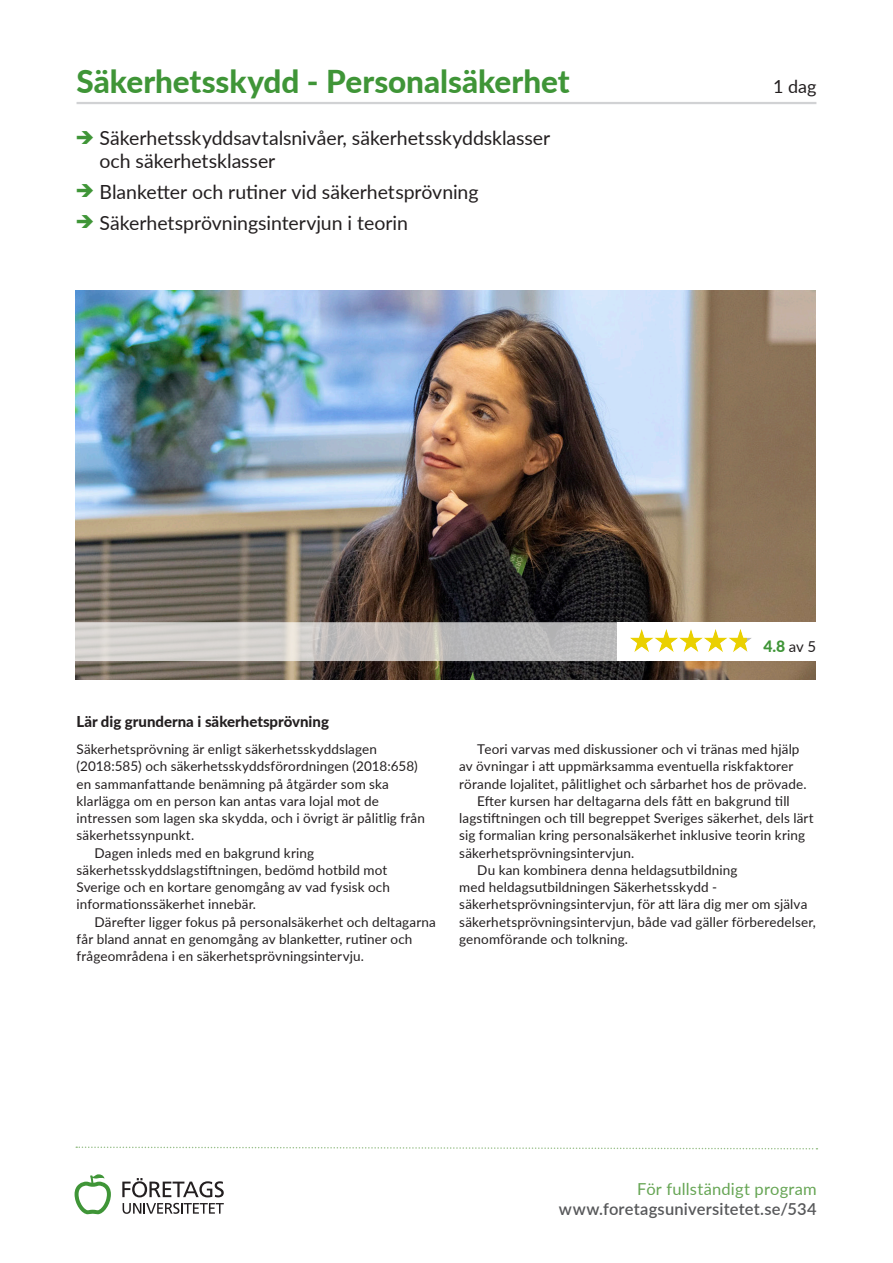
<style>
.page{position:relative;width:893px;height:1263px;background:#fff}
.page>*{position:absolute;margin:0;border:0;box-sizing:border-box;transform-origin:0 0}
.Puff-brodtext-rubrik{font:800 31.5px "Lato";color:#3f9537}
.t1{font:19.5px/22.5px "Lato";letter-spacing:-.005em;color:#231f20}
.Puff-brodtext-rubrik-2{font:18px "Lato";color:#231f20}
.www{font:600 16.5px "Lato";letter-spacing:.01em;color:#57585a}
.www-2{font:16.5px "Lato";letter-spacing:.01em;color:#66a554}
.siffror-betyg{font:800 15.75px "Lato";color:#3f9537}
.Saljtext-mellanrubrik{font:800 15px "Lato";color:#231f20}
.Saljtext-brodtext{font:13.5px/17.2px "Lato";letter-spacing:.01em;color:#231f20}
.s1{font-weight:400;font-size:15px;color:#231f20}
</style>
<div class="page">
<svg style="left:75px;top:1174px;width:36px;height:40px"></svg>
<svg style="left:123px;top:1203px;width:101px;height:11px"></svg>
<svg style="left:122px;top:1178px;width:102px;height:19px"></svg>
<img style="left:75px;top:290px;width:740px;height:389px">
<hr style="left:77px;top:102px;width:739px;height:2px;background:#d1d2d4">
<svg style="left:76px;top:1146px;width:741px;height:4px"></svg>
<div style="left:617px;top:622px;width:213px;height:39px;background:#fff"></div>
<img style="left:630px;top:629px;width:122px;height:23px">
<svg style="left:75px;top:622px;width:542px;height:39px;background:#c7c5c3"></svg>
<p class="Puff-brodtext-rubrik" style="left:77px;top:59px;width:495px">Säkerhetsskydd - Personalsäkerhet</p>
<p class="Puff-brodtext-rubrik-2" style="left:773px;top:74px;width:45px">1 dag</p>
<p class="t1" style="left:99px;top:126px;width:452px">Säkerhetsskyddsavtalsnivåer, säkerhetsskyddsklasser och säkerhetsklasser</p>
<p class="t1" style="left:99px;top:179px;width:381px">Blanketter och rutiner vid säkerhetsprövning</p>
<p class="t1" style="left:99px;top:210px;width:310px">Säkerhetsprövningsintervjun i teorin</p>
<p class="siffror-betyg" style="left:763px;top:635px;width:54px">4.8 <span class="s1">av 5</span></p>
<p class="Saljtext-mellanrubrik" style="left:77px;top:710px;width:254px">Lär dig grunderna i säkerhetsprövning</p>
<p class="Saljtext-brodtext" style="left:77px;top:740px;width:350px">Säkerhetsprövning är enligt säkerhetsskyddslagen (2018:585) och säkerhetsskyddsförordningen (2018:658) en sammanfattande benämning på åtgärder som ska klarlägga om en person kan antas vara lojal mot de intressen som lagen ska skydda, och i övrigt är pålitlig från säkerhetssynpunkt.</p>
<p class="Saljtext-brodtext" style="left:77px;top:843px;width:315px;text-indent:18px">Dagen inleds med en bakgrund kring säkerhetsskyddslagstiftningen, bedömd hotbild mot Sverige och en kortare genomgång av vad fysisk och informationssäkerhet innebär.</p>
<p class="Saljtext-brodtext" style="left:77px;top:912px;width:361px;text-indent:18px">Därefter ligger fokus på personalsäkerhet och deltagarna får bland annat en genomgång av blanketter, rutiner och frågeområdena i en säkerhetsprövningsintervju.</p>
<p class="Saljtext-brodtext" style="left:459px;top:740px;width:349px;text-indent:18px">Teori varvas med diskussioner och vi tränas med hjälp av övningar i att uppmärksamma eventuella riskfaktorer rörande lojalitet, pålitlighet och sårbarhet hos de prövade.</p>
<p class="Saljtext-brodtext" style="left:459px;top:792px;width:356px;text-indent:18px">Efter kursen har deltagarna dels fått en bakgrund till lagstiftningen och till begreppet Sveriges säkerhet, dels lärt sig formalian kring personalsäkerhet inklusive teorin kring säkerhetsprövningsintervjun.</p>
<p class="Saljtext-brodtext" style="left:459px;top:861px;width:358px;text-indent:18px">Du kan kombinera denna heldagsutbildning<br>med heldagsutbildningen Säkerhetsskydd - säkerhetsprövningsintervjun, för att lära dig mer om själva säkerhetsprövningsintervjun, både vad gäller förberedelser, genomförande och tolkning.</p>
<p class="www-2" style="left:637px;top:1177px;width:181px">För fullständigt program</p>
<p class="www" style="left:559px;top:1197px;width:259px">www.foretagsuniversitetet.se/534</p>
</div>
